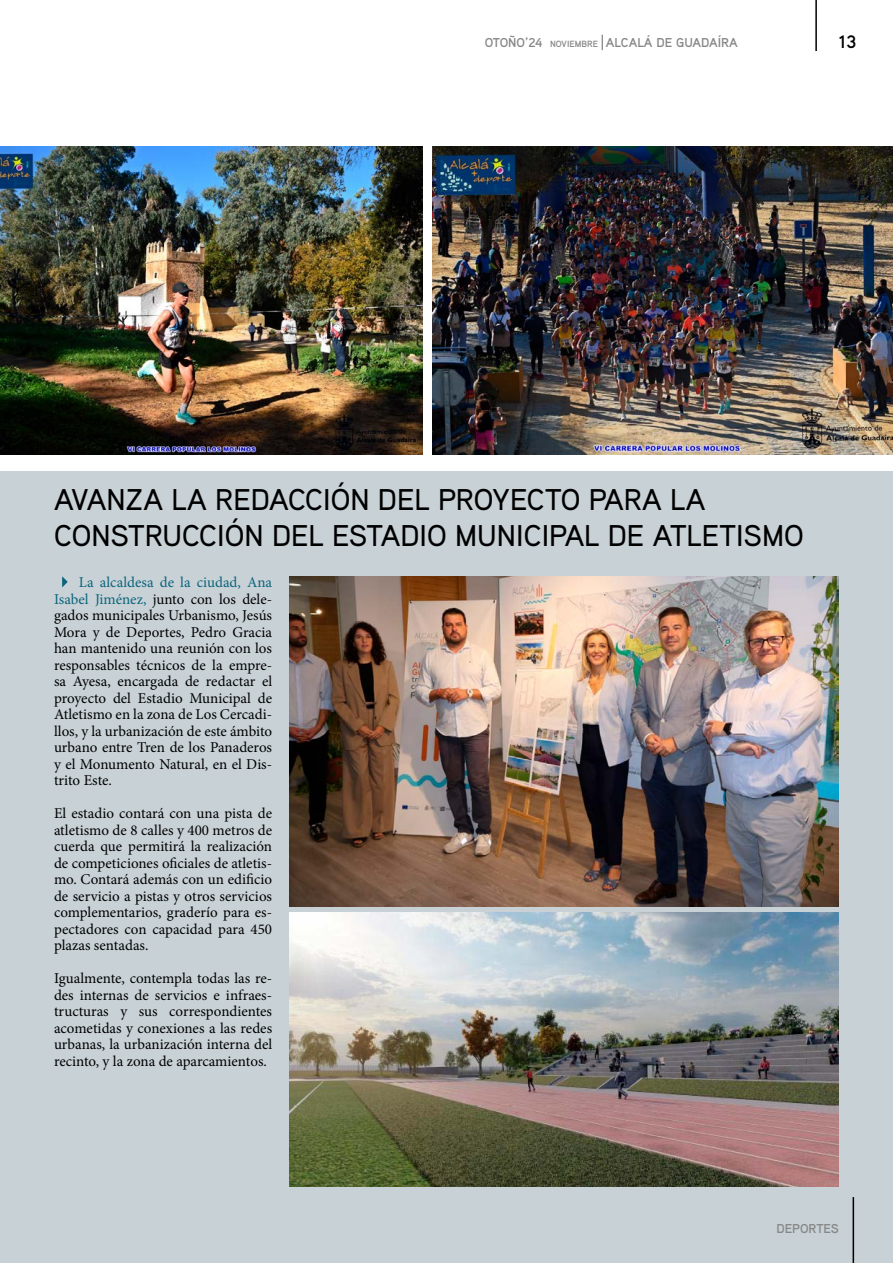
<style>
.page{position:relative;width:893px;height:1263px;background:#fff}
.page>*{position:absolute;margin:0;border:0;box-sizing:border-box;transform-origin:0 0}
.t1{font:500 30px/36px "Aaux Pro";color:#000}
.t2{font:700 18px "Aaux Pro";color:#000}
.t3{font:15px/16.5px "Minion Pro";color:#000;text-align:justify}
.t4{font:700 12.9px "Aaux Pro";color:#878787}
.s1{font-size:9px}
.s2{color:#0b647c}
</style>
<div class="page">
<div style="left:0;top:471px;width:893px;height:792px;background:#c8d1d6"></div>
<hr style="left:815px;top:0;width:2px;height:51px;background:#000">
<hr style="left:853px;top:1197px;width:1px;height:66px;background:#000">
<svg style="left:62px;top:576px;width:6px;height:11px"></svg>
<img style="left:0;top:147px;width:422px;height:307px">
<img style="left:433px;top:147px;width:460px;height:307px">
<img style="left:289px;top:912px;width:550px;height:274px">
<img style="left:289px;top:576px;width:550px;height:330px">
<svg style="left:602px;top:35px;width:1px;height:15px"></svg>
<p class="t4" style="left:485px;top:35px;width:255px">OTOÑO’24 <span class="s1">NOVIEMBRE</span> ALCALÁ DE GUADAÍRA</p>
<p class="t2" style="left:839px;top:30px;width:19px">13</p>
<h1 class="t1" style="left:54px;top:481px;width:751px">AVANZA LA REDACCIÓN DEL PROYECTO PARA LA<br>CONSTRUCCIÓN DEL ESTADIO MUNICIPAL DE ATLETISMO</h1>
<p class="t3" style="left:54px;top:574px;width:220px;text-indent:25px"><span class="s2">La alcaldesa de la ciudad, Ana Isabel Jiménez,</span> junto con los dele&shy;gados municipales Urbanismo, Jesús Mora y de Deportes, Pedro Gracia han mantenido una reunión con los responsables técnicos de la empre&shy;sa Ayesa, encargada de redactar el proyecto del Estadio Municipal de Atletismo en la zona de Los Cercadi&shy;llos, y la urbanización de este ámbito urbano entre Tren de los Panaderos y el Monumento Natural, en el Dis&shy;trito Este.</p>
<p class="t3" style="left:54px;top:805px;width:220px">El estadio contará con una pista de atletismo de 8 calles y 400 metros de cuerda que permitirá la realización de competiciones oficiales de atletis&shy;mo. Contará además con un edificio de servicio a pistas y otros servicios complementarios, graderío para es&shy;pectadores con capacidad para 450 plazas sentadas.</p>
<p class="t3" style="left:54px;top:970px;width:220px">Igualmente, contempla todas las re&shy;des internas de servicios e infraes&shy;tructuras y sus correspondientes acometidas y conexiones a las redes urbanas, la urbanización interna del recinto, y la zona de aparcamientos.</p>
<p class="t4" style="left:776px;top:1220px;width:64px">DEPORTES</p>
</div>
